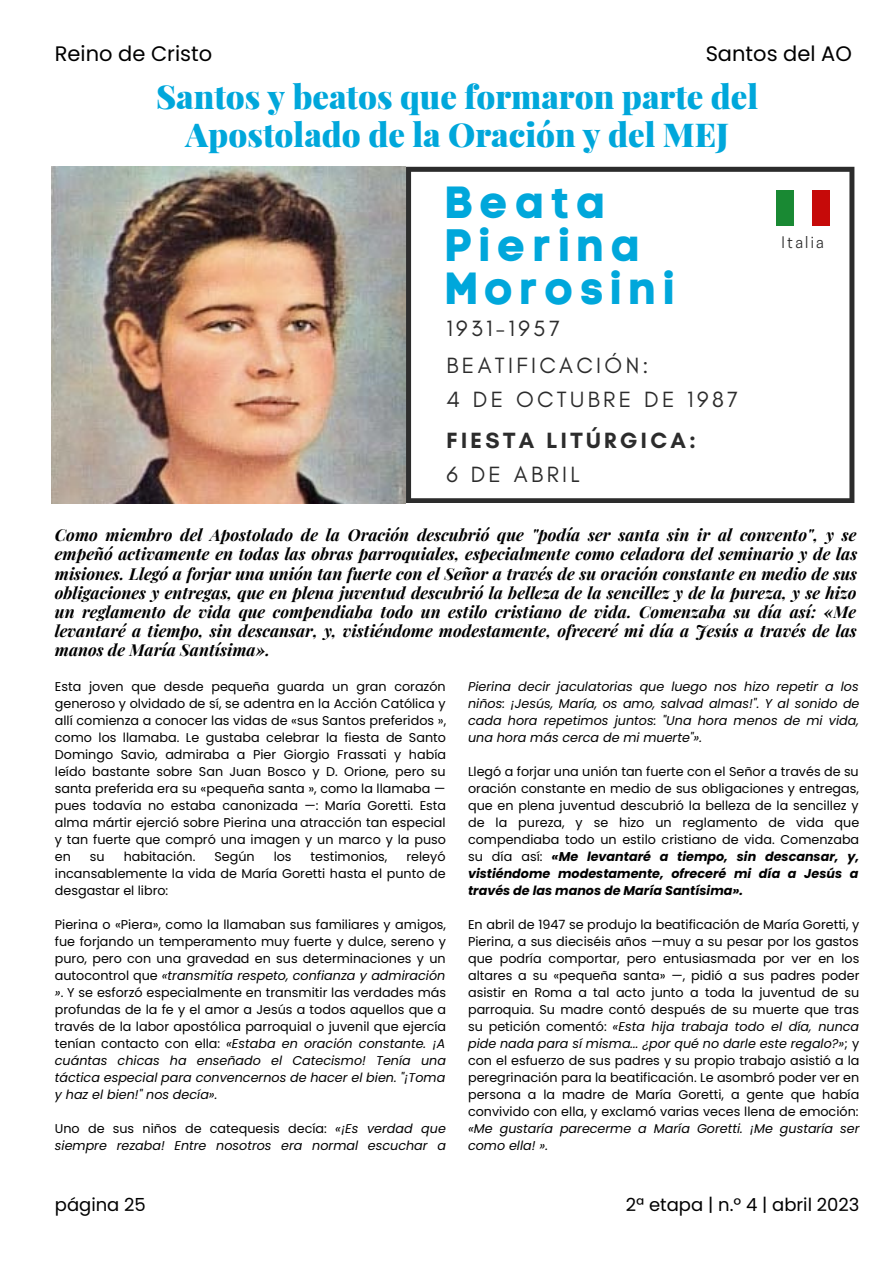
<style>
.page{position:relative;width:893px;height:1264px;background:#fff}
.page>*{position:absolute;margin:0;border:0;box-sizing:border-box;transform-origin:0 0}
.t1{font:45px/42.8px "Code Pro Bold LC";letter-spacing:.15em;color:#00a7db}
.t2{font:900 33px/37px "Playfair Display";color:#00a7db;text-align:center}
.t3{font:22.5px/37px "Glacial Indifference";letter-spacing:.15em;color:#2c2c2c}
.t4{font:700 22.5px "Glacial Indifference";letter-spacing:.15em;color:#2c2c2c}
.t5{font:21px "Poppins";color:#000}
.t6{font:18px "Poppins";color:#000}
.t7{font:italic 700 16.5px/19px "Playfair Display";color:#000;text-align:justify}
.t8{font:15px "Cooper Hewitt";letter-spacing:.15em;color:#2c2c2c}
.t9{font:12.75px/17px "Poppins";color:#000;text-align:justify}
.t10{font:italic 12.75px/17px "Poppins";color:#000}
.s1{font-style:italic}
.s2{font-style:normal}
.s3{font-weight:700;font-style:italic}
</style>
<div class="page">
<svg style="left:406px;top:167px;width:448px;height:336px"></svg>
<img style="left:52px;top:167px;width:354px;height:336px">
<img style="left:776px;top:190px;width:53px;height:35px">
<h3 class="t5" style="left:55px;top:39px;width:159px">Reino de Cristo</h3>
<h3 class="t5" style="left:705px;top:39px;width:148px">Santos del AO</h3>
<h2 class="t2" style="left:156px;top:77px;width:603px">Santos y beatos que formaron parte del<br>Apostolado de la Oración y del MEJ</h2>
<h1 class="t1" style="left:445px;top:181px;width:232px">Beata<br>Pierina<br>Morosini</h1>
<h3 class="t3" style="left:446px;top:310px;width:204px">1931-1957<br>BEATIFICACIÓN:</h3>
<h3 class="t3" style="left:446px;top:381px;width:293px">4 DE OCTUBRE DE 1987</h3>
<h3 class="t4" style="left:446px;top:426px;width:251px">FIESTA LITÚRGICA:</h3>
<h3 class="t3" style="left:446px;top:455px;width:135px">6 DE ABRIL</h3>
<p class="t8" style="left:781px;top:236px;width:44px">Italia</p>
<p class="t7" style="left:55px;top:525px;width:803px">Como miembro del Apostolado de la Oración descubrió que "podía ser santa sin ir al convento", y se empeñó activamente en todas las obras parroquiales, especialmente como celadora del seminario y de las misiones. Llegó a forjar una unión tan fuerte con el Señor a través de su oración constante en medio de sus obligaciones y entregas, que en plena juventud descubrió la belleza de la sencillez y de la pureza, y se hizo un reglamento de vida que compendiaba todo un estilo cristiano de vida. Comenzaba su día así: «Me levantaré a tiempo, sin descansar, y, vistiéndome modestamente, ofreceré mi día a Jesús a través de las manos de María Santísima».</p>
<p class="t9" style="left:55px;top:678px;width:393px">Esta joven que desde pequeña guarda un gran corazón generoso y olvidado de sí, se adentra en la Acción Católica y allí comienza a conocer las vidas de «sus Santos preferidos », como los llamaba. Le gustaba celebrar la fiesta de Santo Domingo Savio, admiraba a Pier Giorgio Frassati y había leído bastante sobre San Juan Bosco y D. Orione, pero su santa preferida era su «pequeña santa », como la llamaba — pues todavía no estaba canonizada —: María Goretti. Esta alma mártir ejerció sobre Pierina una atracción tan especial y tan fuerte que compró una imagen y un marco y la puso en</p>
<p class="t9" style="left:55px;top:848px;width:392px;text-indent:351px">releyó incansablemente la vida de María Goretti hasta el punto de desgastar el libro:</p>
<p class="t9" style="left:55px;top:916px;width:393px">Pierina o «Piera», como la llamaban sus familiares y amigos, fue forjando un temperamento muy fuerte y dulce, sereno y puro, pero con una gravedad en sus determinaciones y un autocontrol que <span class="s1">«transmitía respeto, confianza y admiración »</span>. Y se esforzó especialmente en transmitir las verdades más profundas de la fe y el amor a Jesús a todos aquellos que a través de la labor apostólica parroquial o juvenil que ejercía tenían contacto con ella: <span class="s1">«Estaba en oración constante. ¡A cuántas chicas ha enseñado el Catecismo! Tenía una táctica especial para convencernos de hacer el bien. "¡Toma y haz el bien!" nos decía».</span></p>
<p class="t10" style="left:55px;top:1120px;width:392px"><span class="s2">Uno de sus niños de catequesis decía:</span> «¡Es verdad que siempre rezaba! Entre nosotros era normal escuchar a</p>
<p class="t9" style="left:90px;top:848px;width:16px">su</p>
<p class="t9" style="left:124px;top:848px;width:73px">habitación.</p>
<p class="t9" style="left:214px;top:848px;width:42px">Según</p>
<p class="t9" style="left:274px;top:848px;width:19px">los</p>
<p class="t9" style="left:310px;top:848px;width:78px">testimonios,</p>
<p class="t10" style="left:468px;top:678px;width:393px;text-align:justify">Pierina decir jaculatorias que luego nos hizo repetir a los niños: ¡Jesús, María, os amo, salvad almas!". Y al sonido de cada hora repetimos juntos: "Una hora menos de mi vida, una hora más cerca de mi muerte"».</p>
<p class="t9" style="left:468px;top:763px;width:392px">Llegó a forjar una unión tan fuerte con el Señor a través de su oración constante en medio de sus obligaciones y entregas, que en plena juventud descubrió la belleza de la sencillez y de la pureza, y se hizo un reglamento de vida que compendiaba todo un estilo cristiano de vida. Comenzaba su día así: <span class="s3">«Me levantaré a tiempo, sin descansar, y, vistiéndome modestamente, ofreceré mi día a Jesús a través de las manos de María Santísima».</span></p>
<p class="t9" style="left:468px;top:915px;width:393px">En abril de 1947 se produjo la beatificación de María Goretti, y Pierina, a sus dieciséis años —muy a su pesar por los gastos que podría comportar, pero entusiasmada por ver en los altares a su «pequeña santa» —, pidió a sus padres poder asistir en Roma a tal acto junto a toda la juventud de su parroquia. Su madre contó después de su muerte que tras su petición comentó: <span class="s1">«Esta hija trabaja todo el día, nunca pide nada para sí misma... ¿por qué no darle este regalo?»</span>; y con el esfuerzo de sus padres y su propio trabajo asistió a la peregrinación para la beatificación. Le asombró poder ver en persona a la madre de María Goretti, a gente que había convivido con ella, y exclamó varias veces llena de emoción:</p>
<p class="t10" style="left:468px;top:1119px;width:393px">«Me gustaría parecerme a María Goretti. ¡Me gustaría ser como ella! ».</p>
<h3 class="t6" style="left:55px;top:1191px;width:93px">página 25</h3>
<h3 class="t6" style="left:625px;top:1191px;width:235px">2ª etapa | n.º 4 | abril 2023</h3>
</div>
